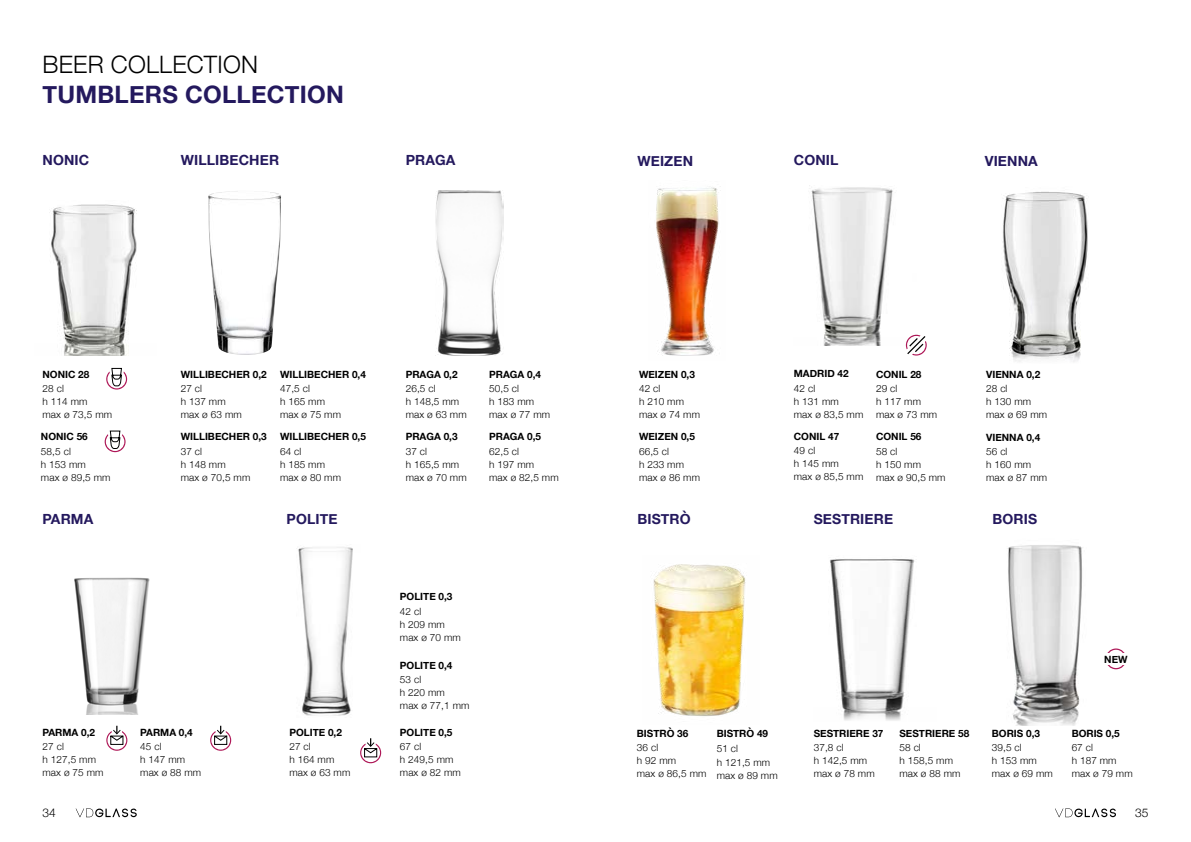
<style>
.page{position:relative;width:1191px;height:842px;background:#fff}
.page>*{position:absolute;margin:0;border:0;box-sizing:border-box;transform-origin:0 0}
.t1{font:700 24px "Helvetica Neue";letter-spacing:.01em;color:#24195e}
.t2{font:300 24px "Helvetica Neue";letter-spacing:.01em;color:#000}
.t3{font:700 14px "Helvetica Neue";letter-spacing:.01em;color:#24195e}
.t4{font:300 12px "Helvetica Neue";color:#000}
.t5{font:300 10px/13px "Helvetica Neue";letter-spacing:.01em;color:#000}
.t6{font:700 10px "Helvetica Neue";color:#000}
</style>
<div class="page">
<svg style="left:1055px;top:808px;width:61px;height:9px"></svg>
<svg style="left:76px;top:808px;width:61px;height:9px"></svg>
<img style="left:49px;top:204px;width:88px;height:151px">
<svg style="left:106px;top:367px;width:21px;height:23px"></svg>
<svg style="left:105px;top:430px;width:21px;height:22px"></svg>
<img style="left:208px;top:191px;width:73px;height:164px">
<img style="left:74px;top:577px;width:76px;height:137px">
<svg style="left:106px;top:726px;width:21px;height:25px"></svg>
<svg style="left:210px;top:726px;width:21px;height:25px"></svg>
<img style="left:435px;top:191px;width:68px;height:165px">
<img style="left:1003px;top:191px;width:85px;height:158px">
<img style="left:656px;top:186px;width:65px;height:170px">
<svg style="left:671px;top:349px;width:410px;height:13px"></svg>
<img style="left:830px;top:559px;width:85px;height:148px">
<img style="left:809px;top:185px;width:107px;height:160px">
<svg style="left:906px;top:335px;width:20px;height:21px"></svg>
<svg style="left:842px;top:707px;width:61px;height:14px"></svg>
<img style="left:653px;top:564px;width:93px;height:152px">
<img style="left:1008px;top:545px;width:75px;height:180px">
<img style="left:298px;top:547px;width:55px;height:169px">
<svg style="left:360px;top:738px;width:21px;height:25px"></svg>
<div style="left:1105px;top:648px;width:21px;height:21px;border:1px solid #ae1757;border-radius:50%"></div>
<div style="left:1103px;top:653px;width:25px;height:12px;background:#fff"></div>
<h1 class="t2" style="left:43px;top:45px;width:217px">BEER COLLECTION</h1>
<h1 class="t1" style="left:43px;top:75px;width:303px">TUMBLERS COLLECTION</h1>
<h2 class="t3" style="left:43px;top:149px;width:48px">NONIC</h2>
<h2 class="t3" style="left:181px;top:149px;width:100px">WILLIBECHER</h2>
<h2 class="t3" style="left:406px;top:149px;width:51px">PRAGA</h2>
<h2 class="t3" style="left:637px;top:150px;width:57px">WEIZEN</h2>
<h2 class="t3" style="left:794px;top:149px;width:46px">CONIL</h2>
<h2 class="t3" style="left:984px;top:150px;width:55px">VIENNA</h2>
<p class="t6" style="left:43px;top:366px;width:48px">NONIC 28</p>
<p class="t5" style="left:43px;top:381px;width:71px">28 cl<br>h 114 mm<br>max ø 73,5 mm</p>
<p class="t6" style="left:41px;top:429px;width:48px">NONIC 56</p>
<p class="t5" style="left:41px;top:444px;width:71px">58,5 cl<br>h 153 mm<br>max ø 89,5 mm</p>
<p class="t6" style="left:181px;top:366px;width:87px">WILLIBECHER 0,2</p>
<p class="t5" style="left:181px;top:381px;width:63px">27 cl<br>h 137 mm max ø 63 mm</p>
<p class="t6" style="left:181px;top:429px;width:87px">WILLIBECHER 0,3</p>
<p class="t5" style="left:181px;top:444px;width:71px">37 cl<br>h 148 mm<br>max ø 70,5 mm</p>
<p class="t6" style="left:280px;top:366px;width:87px">WILLIBECHER 0,4</p>
<p class="t5" style="left:280px;top:381px;width:63px">47,5 cl<br>h 165 mm max ø 75 mm</p>
<p class="t6" style="left:280px;top:429px;width:87px">WILLIBECHER 0,5</p>
<p class="t5" style="left:280px;top:444px;width:63px">64 cl<br>h 185 mm max ø 80 mm</p>
<h2 class="t3" style="left:43px;top:507px;width:52px">PARMA</h2>
<h2 class="t3" style="left:287px;top:507px;width:52px">POLITE</h2>
<p class="t6" style="left:43px;top:724px;width:54px">PARMA 0,2</p>
<p class="t5" style="left:43px;top:739px;width:63px">27 cl<br>h 127,5 mm max ø 75 mm</p>
<p class="t6" style="left:140px;top:724px;width:54px">PARMA 0,4</p>
<p class="t5" style="left:140px;top:739px;width:63px">45 cl<br>h 147 mm max ø 88 mm</p>
<p class="t6" style="left:289px;top:724px;width:54px">POLITE 0,2</p>
<p class="t5" style="left:289px;top:739px;width:63px">27 cl<br>h 164 mm max ø 63 mm</p>
<p class="t6" style="left:406px;top:366px;width:53px">PRAGA 0,2</p>
<p class="t5" style="left:406px;top:381px;width:63px">26,5 cl<br>h 148,5 mm max ø 63 mm</p>
<p class="t6" style="left:406px;top:429px;width:53px">PRAGA 0,3</p>
<p class="t5" style="left:406px;top:444px;width:63px">37 cl<br>h 165,5 mm max ø 70 mm</p>
<p class="t6" style="left:489px;top:366px;width:53px">PRAGA 0,4</p>
<p class="t5" style="left:489px;top:381px;width:63px">50,5 cl<br>h 183 mm max ø 77 mm</p>
<p class="t6" style="left:489px;top:429px;width:53px">PRAGA 0,5</p>
<p class="t5" style="left:489px;top:444px;width:71px">62,5 cl<br>h 197 mm<br>max ø 82,5 mm</p>
<p class="t6" style="left:400px;top:589px;width:54px">POLITE 0,3</p>
<p class="t5" style="left:400px;top:604px;width:63px">42 cl<br>h 209 mm max ø 70 mm</p>
<p class="t6" style="left:400px;top:657px;width:54px">POLITE 0,4</p>
<p class="t5" style="left:400px;top:672px;width:71px">53 cl<br>h 220 mm<br>max ø 77,1 mm</p>
<p class="t6" style="left:400px;top:724px;width:54px">POLITE 0,5</p>
<p class="t5" style="left:400px;top:739px;width:63px">67 cl<br>h 249,5 mm max ø 82 mm</p>
<p class="t6" style="left:639px;top:367px;width:57px">WEIZEN 0,3</p>
<p class="t5" style="left:639px;top:382px;width:63px">42 cl<br>h 210 mm max ø 74 mm</p>
<p class="t6" style="left:639px;top:429px;width:57px">WEIZEN 0,5</p>
<p class="t5" style="left:639px;top:444px;width:63px">66,5 cl<br>h 233 mm max ø 86 mm</p>
<p class="t6" style="left:794px;top:366px;width:56px">MADRID 42</p>
<p class="t5" style="left:794px;top:381px;width:71px">42 cl<br>h 131 mm<br>max ø 83,5 mm</p>
<p class="t6" style="left:794px;top:428px;width:47px">CONIL 47</p>
<p class="t5" style="left:794px;top:443px;width:71px">49 cl<br>h 145 mm<br>max ø 85,5 mm</p>
<p class="t6" style="left:876px;top:366px;width:47px">CONIL 28</p>
<p class="t5" style="left:876px;top:381px;width:63px">29 cl<br>h 117 mm max ø 73 mm</p>
<p class="t6" style="left:876px;top:429px;width:47px">CONIL 56</p>
<p class="t5" style="left:876px;top:444px;width:71px">58 cl<br>h 150 mm<br>max ø 90,5 mm</p>
<p class="t6" style="left:986px;top:367px;width:56px">VIENNA 0,2</p>
<p class="t5" style="left:986px;top:382px;width:63px">28 cl<br>h 130 mm max ø 69 mm</p>
<p class="t6" style="left:986px;top:429px;width:56px">VIENNA 0,4</p>
<p class="t5" style="left:986px;top:444px;width:63px">56 cl<br>h 160 mm max ø 87 mm</p>
<h2 class="t3" style="left:637px;top:507px;width:55px">BISTRÒ</h2>
<h2 class="t3" style="left:992px;top:507px;width:46px">BORIS</h2>
<h2 class="t3" style="left:813px;top:507px;width:81px">SESTRIERE</h2>
<p class="t6" style="left:637px;top:725px;width:53px">BISTRÒ 36</p>
<p class="t5" style="left:637px;top:740px;width:71px">36 cl<br>h 92 mm<br>max ø 86,5 mm</p>
<p class="t6" style="left:716px;top:726px;width:53px">BISTRÒ 49</p>
<p class="t5" style="left:716px;top:740px;width:55px;line-height:14.4px">51 cl<br>h 121,5 mm</p>
<p class="t5" style="left:716px;top:768px;width:63px">max ø 89 mm</p>
<p class="t6" style="left:1104px;top:652px;width:25px">NEW</p>
<p class="t6" style="left:813px;top:725px;width:71px">SESTRIERE 37</p>
<p class="t5" style="left:813px;top:740px;width:63px">37,8 cl<br>h 142,5 mm max ø 78 mm</p>
<p class="t6" style="left:899px;top:725px;width:71px">SESTRIERE 58</p>
<p class="t5" style="left:899px;top:740px;width:63px">58 cl<br>h 158,5 mm max ø 88 mm</p>
<p class="t6" style="left:991px;top:725px;width:50px">BORIS 0,3</p>
<p class="t5" style="left:991px;top:740px;width:63px">39,5 cl<br>h 153 mm max ø 69 mm</p>
<p class="t6" style="left:1071px;top:725px;width:50px">BORIS 0,5</p>
<p class="t5" style="left:1071px;top:740px;width:63px">67 cl<br>h 187 mm max ø 79 mm</p>
<p class="t4" style="left:43px;top:803px;width:15px">34</p>
<p class="t4" style="left:1135px;top:803px;width:15px">35</p>
</div>
